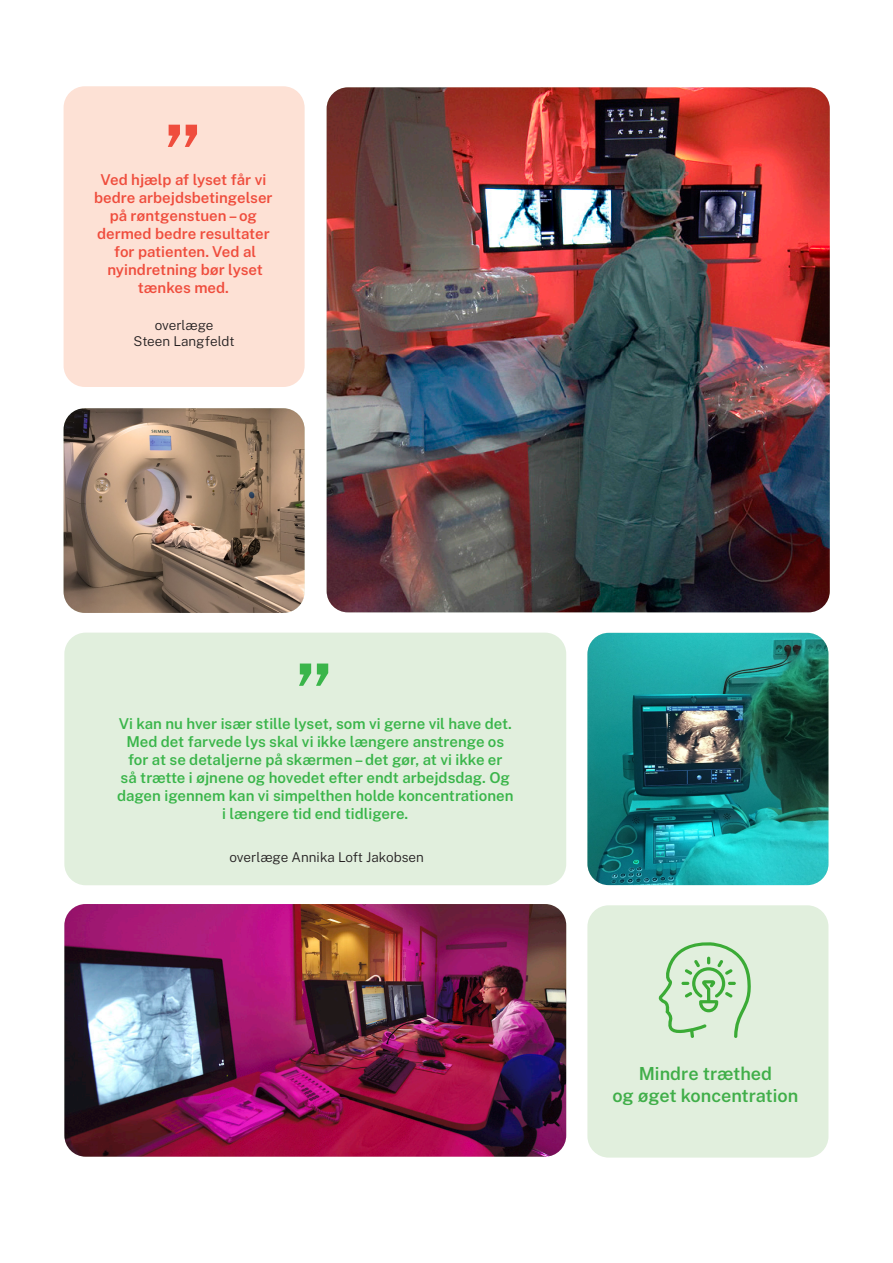
<style>
.page{position:relative;width:893px;height:1263px;background:#fff}
.page>*{position:absolute;margin:0;border:0;box-sizing:border-box;transform-origin:0 0}
.t1{font:600 85.5px "Public Sans";color:#ef4d3d}
.t2{font:600 85.5px "Public Sans";color:#3ab54a}
.t3{font:600 18px "Public Sans";color:#40ae49}
.t4{font:600 15px/18px "Public Sans";color:#3ab54a;text-align:center}
.t5{font:600 15px "Public Sans";color:#ef4d3d}
.t6{font:300 13.5px "Public Sans";letter-spacing:-.005em;color:#231f20}
</style>
<div class="page">
<div style="left:587px;top:905px;width:241px;height:252px;background:#e1efdd;border-radius:21px"></div>
<img style="left:587px;top:633px;width:241px;height:252px">
<img style="left:327px;top:87px;width:503px;height:525px">
<div style="left:64px;top:86px;width:241px;height:301px;background:#fde1d5;border-radius:21px"></div>
<div style="left:64px;top:633px;width:502px;height:252px;background:#e1efdd;border-radius:21px"></div>
<img style="left:64px;top:408px;width:241px;height:205px">
<img style="left:64px;top:904px;width:502px;height:253px">
<svg style="left:658px;top:942px;width:93px;height:96px"></svg>
<p class="t1" style="left:163px;top:99px;width:40px">”</p>
<p class="t5" style="left:101px;top:170px;width:167px">Ved hjælp af lyset får vi</p>
<p class="t5" style="left:94px;top:188px;width:180px">bedre arbejdsbetingelser</p>
<p class="t5" style="left:110px;top:206px;width:149px">på røntgenstuen – og</p>
<p class="t5" style="left:97px;top:224px;width:174px">dermed bedre resultater</p>
<p class="t5" style="left:114px;top:242px;width:143px">for patienten. Ved al</p>
<p class="t5" style="left:107px;top:260px;width:157px">nyindretning bør lyset</p>
<p class="t5" style="left:138px;top:278px;width:92px">tænkes med.</p>
<p class="t6" style="left:155px;top:316px;width:60px">overlæge</p>
<p class="t6" style="left:134px;top:332px;width:102px">Steen Langfeldt</p>
<p class="t2" style="left:295px;top:638px;width:40px">”</p>
<p class="t4" style="left:117px;top:714px;width:398px">Vi kan nu hver især stille lyset, som vi gerne vil have det.<br>Med det farvede lys skal vi ikke længere anstrenge os for at se detaljerne på skærmen – det gør, at vi ikke er<br>så trætte i øjnene og hovedet efter endt arbejdsdag. Og dagen igennem kan vi simpelthen holde koncentrationen i længere tid end tidligere.</p>
<p class="t6" style="left:229px;top:848px;width:196px">overlæge Annika Loft Jakobsen</p>
<p class="t3" style="left:639px;top:1061px;width:135px">Mindre træthed</p>
<p class="t3" style="left:612px;top:1083px;width:187px">og øget koncentration</p>
</div>
